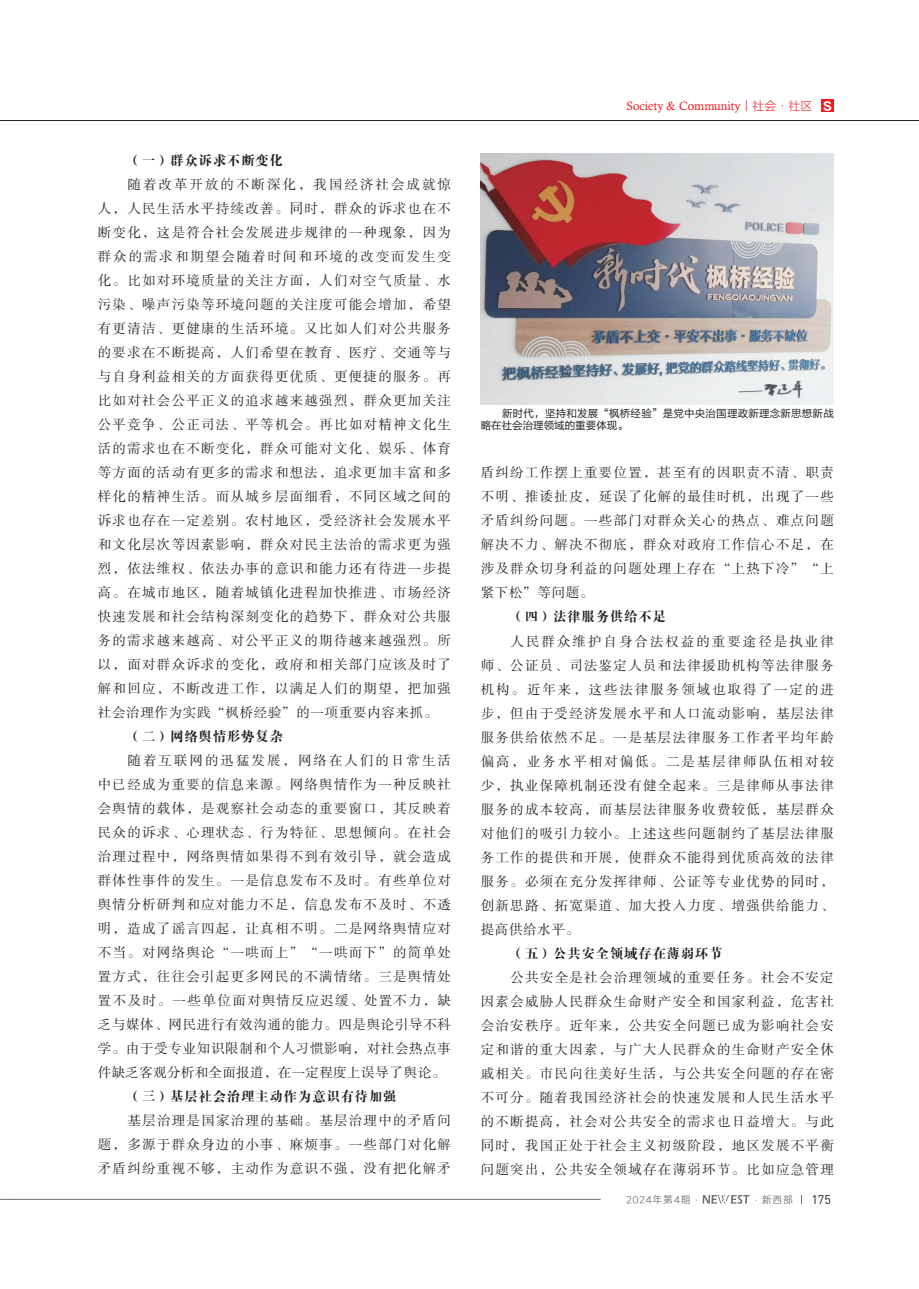
<style>
.page{position:relative;width:919px;height:1289px;background:#fff}
.page>*{position:absolute;margin:0;border:0;box-sizing:border-box;transform-origin:0 0}
.t1{font:13.5px/24px "FZSSK GBK1 0";letter-spacing:.095em;color:#231f20;text-align:justify}
.t2{font:13.5px "FZDBSK GBK1 0";letter-spacing:.05em;color:#231f20}
.t3{font:12.45px "DIN";color:#231f20}
.t4{font:12px "Calisto";color:#ee1d23}
.t5{font:10.5px/12px "FZLTHK GBK1 0";letter-spacing:.02em;color:#231f20}
.t6{font:9.75px "Loong Flash Sans GB Regular";letter-spacing:.1em;color:#6c6d70}
.s1{font-family:"FZLTXHK GBK1 0"}
.s2{font-family:"FZLTDHK GBK1 0";font-size:11.4px;color:#fff}
</style>
<div class="page">
<svg style="left:0;top:1198px;width:13px;height:1px"></svg>
<svg style="left:0;top:120px;width:13px;height:1px"></svg>
<hr style="left:13px;top:1198px;width:587px;height:1px;background:#6c6d70">
<svg style="left:702px;top:1195px;width:47px;height:8px"></svg>
<hr style="left:13px;top:120px;width:905px;height:1px;background:#231f20">
<div style="left:821px;top:99px;width:12px;height:13px;background:#ee1d23"></div>
<img style="left:480px;top:153px;width:353px;height:251px">
<p class="t2" style="left:128px;top:153px;width:157px">（一）群众诉求不断变化</p>
<p class="t1" style="left:98px;top:173px;width:354px;text-indent:30px">随着改革开放的不断深化，我国经济社会成就惊人，人民生活水平持续改善。同时，群众的诉求也在不断变化，这是符合社会发展进步规律的一种现象，因为群众的需求和期望会随着时间和环境的改变而发生变化。比如对环境质量的关注方面，人们对空气质量、水污染、噪声污染等环境问题的关注度可能会增加，希望有更清洁、更健康的生活环境。又比如人们对公共服务的要求在不断提高，人们希望在教育、医疗、交通等与与自身利益相关的方面获得更优质、更便捷的服务。再比如对社会公平正义的追求越来越强烈，群众更加关注公平竞争、公正司法、平等机会。再比如对精神文化生活的需求也在不断变化，群众可能对文化、娱乐、体育等方面的活动有更多的需求和想法，追求更加丰富和多样化的精神生活。而从城乡层面细看，不同区域之间的诉求也存在一定差别。农村地区，受经济社会发展水平和文化层次等因素影响，群众对民主法治的需求更为强烈，依法维权、依法办事的意识和能力还有待进一步提高。在城市地区，随着城镇化进程加快推进、市场经济快速发展和社会结构深刻变化的趋势下，群众对公共服务的需求越来越高、对公平正义的期待越来越强烈。所以，面对群众诉求的变化，政府和相关部门应该及时了解和回应，不断改进工作，以满足人们的期望，把加强社会治理作为实践“枫桥经验”的一项重要内容来抓。</p>
<p class="t2" style="left:128px;top:729px;width:157px">（二）网络舆情形势复杂</p>
<p class="t1" style="left:98px;top:749px;width:354px;text-indent:30px">随着互联网的迅猛发展，网络在人们的日常生活中已经成为重要的信息来源。网络舆情作为一种反映社会舆情的载体，是观察社会动态的重要窗口，其反映着民众的诉求、心理状态、行为特征、思想倾向。在社会治理过程中，网络舆情如果得不到有效引导，就会造成群体性事件的发生。一是信息发布不及时。有些单位对舆情分析研判和应对能力不足，信息发布不及时、不透明，造成了谣言四起，让真相不明。二是网络舆情应对不当。对网络舆论“一哄而上”“一哄而下”的简单处置方式，往往会引起更多网民的不满情绪。三是舆情处置不及时。一些单位面对舆情反应迟缓、处置不力，缺乏与媒体、网民进行有效沟通的能力。四是舆论引导不科学。由于受专业知识限制和个人习惯影响，对社会热点事件缺乏客观分析和全面报道，在一定程度上误导了舆论。</p>
<p class="t2" style="left:128px;top:1089px;width:270px">（三）基层社会治理主动作为意识有待加强</p>
<p class="t1" style="left:98px;top:1109px;width:354px;text-indent:30px">基层治理是国家治理的基础。基层治理中的矛盾问题，多源于群众身边的小事、麻烦事。一些部门对化解矛盾纠纷重视不够，主动作为意识不强，没有把化解矛</p>
<p class="t4" style="left:626px;top:99px;width:208px">Society &amp; Community<span class="s1">丨社会·社区</span> <span class="s2">Ｓ</span></p>
<p class="t5" style="left:480px;top:408px;width:354px">　　新时代，坚持和发展“枫桥经验”是党中央治国理政新理念新思想新战略在社会治理领域的重要体现。</p>
<p class="t1" style="left:480px;top:461px;width:354px">盾纠纷工作摆上重要位置，甚至有的因职责不清、职责不明、推诿扯皮，延误了化解的最佳时机，出现了一些矛盾纠纷问题。一些部门对群众关心的热点、难点问题解决不力、解决不彻底，群众对政府工作信心不足，在涉及群众切身利益的问题处理上存在“上热下冷”“上紧下松”等问题。</p>
<p class="t2" style="left:510px;top:609px;width:157px">（四）法律服务供给不足</p>
<p class="t1" style="left:480px;top:629px;width:354px;text-indent:30px">人民群众维护自身合法权益的重要途径是执业律师、公证员、司法鉴定人员和法律援助机构等法律服务机构。近年来，这些法律服务领域也取得了一定的进步，但由于受经济发展水平和人口流动影响，基层法律服务供给依然不足。一是基层法律服务工作者平均年龄偏高，业务水平相对偏低。二是基层律师队伍相对较少，执业保障机制还没有健全起来。三是律师从事法律服务的成本较高，而基层法律服务收费较低，基层群众对他们的吸引力较小。上述这些问题制约了基层法律服务工作的提供和开展，使群众不能得到优质高效的法律服务。必须在充分发挥律师、公证等专业优势的同时，创新思路、拓宽渠道、加大投入力度、增强供给能力、提高供给水平。</p>
<p class="t2" style="left:510px;top:945px;width:213px">（五）公共安全领域存在薄弱环节</p>
<p class="t1" style="left:480px;top:965px;width:354px;text-indent:30px">公共安全是社会治理领域的重要任务。社会不安定因素会威胁人民群众生命财产安全和国家利益，危害社会治安秩序。近年来，公共安全问题已成为影响社会安定和谐的重大因素，与广大人民群众的生命财产安全休戚相关。市民向往美好生活，与公共安全问题的存在密不可分。随着我国经济社会的快速发展和人民生活水平的不断提高，社会对公共安全的需求也日益增大。与此同时，我国正处于社会主义初级阶段，地区发展不平衡问题突出，公共安全领域存在薄弱环节。比如应急管理</p>
<p class="t6" style="left:626px;top:1194px;width:168px">2024年第4期·　　　　 ·新西部</p>
<p class="t3" style="left:811px;top:1191px;width:14px">175</p>
</div>
